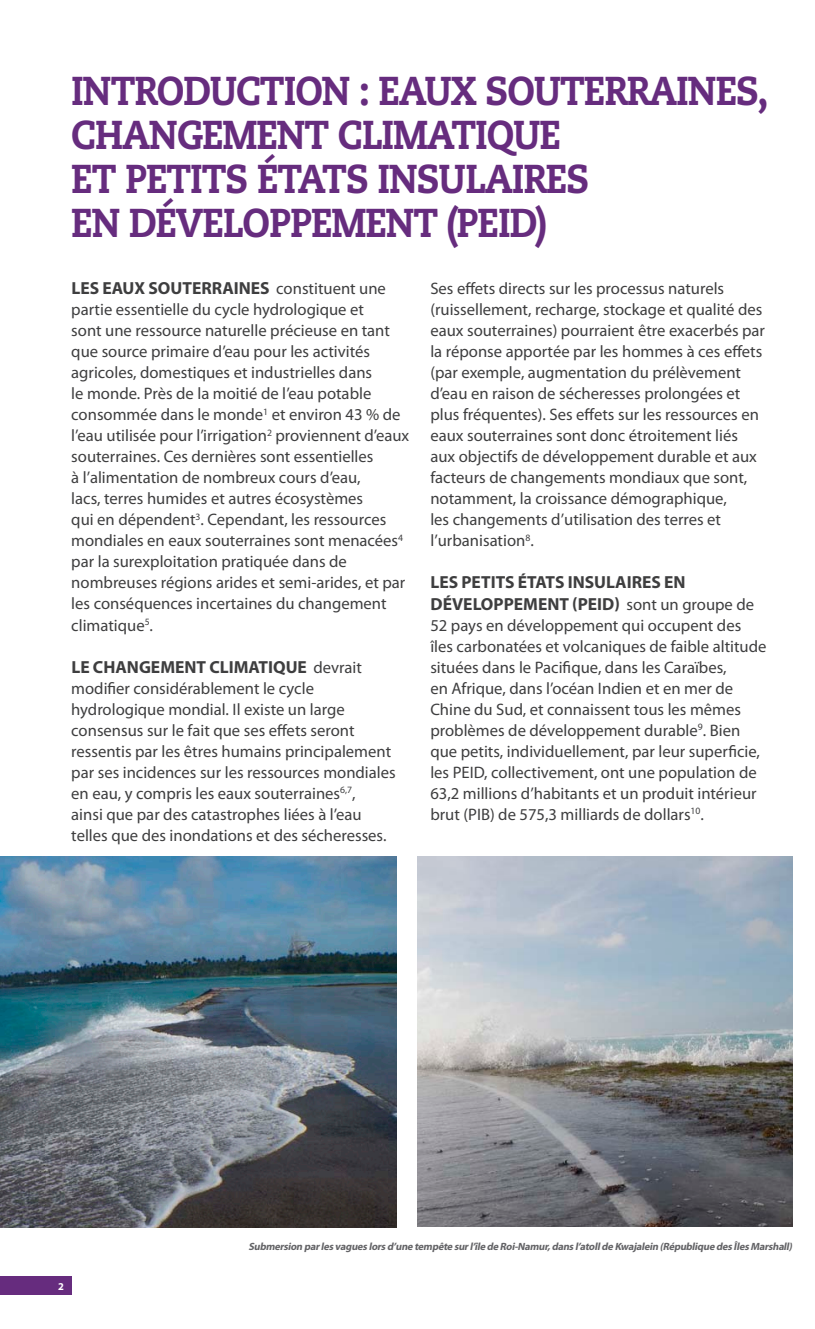
<style>
.page{position:relative;width:815px;height:1329px;background:#fff}
.page>*{position:absolute;margin:0;border:0;box-sizing:border-box;transform-origin:0 0}
.t1{font:800 40.25px/43.8px "Caecilia LT Std";letter-spacing:-.03em;color:#662c7e;scale:.9 1}
.t2{font:700 17.5px/21px "Myriad Pro";color:#3e3e3f}
.t3{font:16.62px/21px "Myriad Pro";color:#3e3e3f}
.t4{font:italic 700 10.5px "Myriad Pro";color:#636366}
.t5{font:700 10.5px "Myriad Pro";color:#fff}
.s1{font-weight:400;font-size:16.62px}
</style>
<div class="page">
<div style="left:0;top:1275px;width:72px;height:19px;background:#662c7e"></div>
<img style="left:0;top:856px;width:397px;height:370px">
<img style="left:418px;top:856px;width:373px;height:370px">
<h1 class="t1" style="left:71px;top:70px;width:776px">INTRODUCTION : EAUX SOUTERRAINES,<br>CHANGEMENT CLIMATIQUE<br>ET PETITS ÉTATS INSULAIRES<br>EN DÉVELOPPEMENT (PEID)</h1>
<p class="t2" style="left:71px;top:277px;width:316px">LES EAUX SOUTERRAINES <span class="s1">constituent une</span></p>
<p class="t3" style="left:71px;top:299px;width:339px">partie essentielle du cycle hydrologique et<br>sont une ressource naturelle précieuse en tant que source primaire d’eau pour les activités agricoles, domestiques et industrielles dans<br>le monde. Près de la moitié de l’eau potable consommée dans le monde<sup>1</sup> et environ 43 % de l’eau utilisée pour l’irrigation<sup>2</sup> proviennent d’eaux souterraines. Ces dernières sont essentielles<br>à l’alimentation de nombreux cours d’eau,<br>lacs, terres humides et autres écosystèmes<br>qui en dépendent<sup>3</sup>. Cependant, les ressources mondiales en eaux souterraines sont menacées<sup>4 </sup>par la surexploitation pratiquée dans de nombreuses régions arides et semi-arides, et par les conséquences incertaines du changement climatique<sup>5</sup>.</p>
<p class="t2" style="left:71px;top:655px;width:292px">LE CHANGEMENT CLIMATIQUE <span class="s1">devrait</span></p>
<p class="t3" style="left:71px;top:677px;width:326px">modifier considérablement le cycle hydrologique mondial. Il existe un large consensus sur le fait que ses effets seront ressentis par les êtres humains principalement par ses incidences sur les ressources mondiales en eau, y compris les eaux souterraines<sup>6,7</sup>,<br>ainsi que par des catastrophes liées à l’eau telles que des inondations et des sécheresses.</p>
<p class="t3" style="left:430px;top:278px;width:336px">Ses effets directs sur les processus naturels (ruissellement, recharge, stockage et qualité des eaux souterraines) pourraient être exacerbés par la réponse apportée par les hommes à ces effets (par exemple, augmentation du prélèvement d’eau en raison de sécheresses prolongées et plus fréquentes). Ses effets sur les ressources en eaux souterraines sont donc étroitement liés aux objectifs de développement durable et aux facteurs de changements mondiaux que sont, notamment, la croissance démographique,<br>les changements d’utilisation des terres et l’urbanisation<sup>8</sup>.</p>
<p class="t2" style="left:430px;top:571px;width:325px">LES PETITS ÉTATS INSULAIRES EN<br>DÉVELOPPEMENT (PEID) <span class="s1">sont un groupe de</span></p>
<p class="t3" style="left:430px;top:614px;width:337px">52 pays en développement qui occupent des îles carbonatées et volcaniques de faible altitude situées dans le Pacifique, dans les Caraïbes,<br>en Afrique, dans l’océan Indien et en mer de Chine du Sud, et connaissent tous les mêmes problèmes de développement durable<sup>9</sup>. Bien que petits, individuellement, par leur superficie, les PEID, collectivement, ont une population de 63,2 millions d’habitants et un produit intérieur brut (PIB) de 575,3 milliards de dollars<sup>10</sup>.</p>
<p class="t5" style="left:58px;top:1278px;width:7px">2</p>
<p class="t4" style="left:248px;top:1239px;width:547px">Submersion parlesvagueslorsd’une tempête surl’île de Roi-Namur,dansl’atollde Kwajalein (République desÎlesMarshall)</p>
</div>
